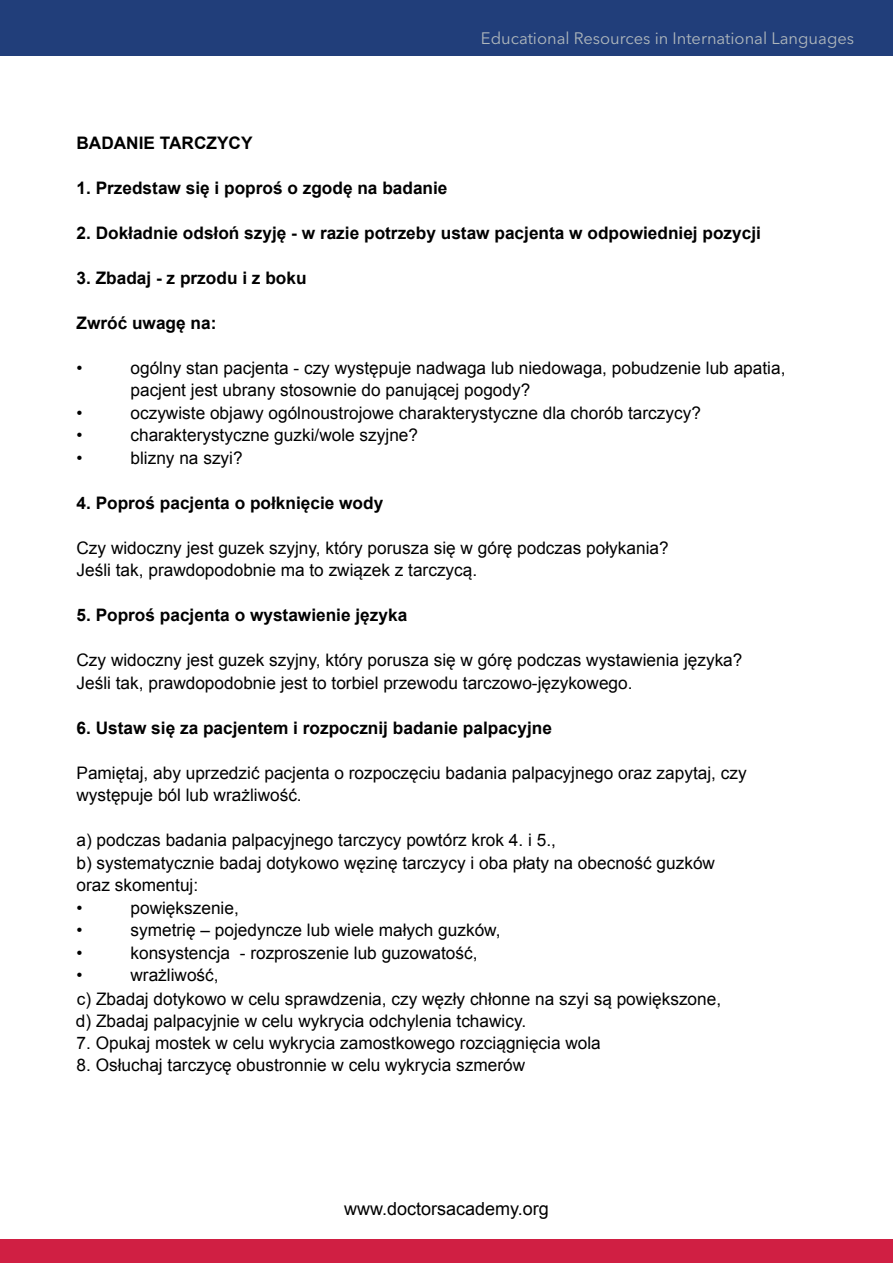
<style>
.page{position:relative;width:893px;height:1263px;background:#fff}
.page>*{position:absolute;margin:0;border:0;box-sizing:border-box;transform-origin:0 0}
.t1{font:18px "Arial";color:#000}
.t2{font:17.25px/22.5px "Arial";color:#000}
.t3{font:700 17.25px "Arial";color:#000}
.t4{font:16.5px "Avenir Next LT Pro";color:#afb7bc}
</style>
<div class="page">
<div style="left:0;top:0;width:893px;height:56px;background:#213e7a"></div>
<div style="left:0;top:1239px;width:893px;height:24px;background:#d01f43"></div>
<p class="t4" style="left:481px;top:29px;width:375px">Educational Resources in International Languages</p>
<p class="t3" style="left:76px;top:131px;width:177px">BADANIE TARCZYCY</p>
<p class="t3" style="left:76px;top:176px;width:372px">1. Przedstaw się i poproś o zgodę na badanie</p>
<p class="t3" style="left:76px;top:221px;width:686px">2. Dokładnie odsłoń szyję - w razie potrzeby ustaw pacjenta w odpowiedniej pozycji</p>
<p class="t3" style="left:76px;top:266px;width:232px">3. Zbadaj - z przodu i z boku</p>
<p class="t3" style="left:76px;top:311px;width:141px">Zwróć uwagę na:</p>
<p class="t2" style="left:76px;top:357px;width:8px">•</p>
<p class="t2" style="left:130px;top:357px;width:656px">ogólny stan pacjenta - czy występuje nadwaga lub niedowaga, pobudzenie lub apatia, pacjent jest ubrany stosownie do panującej pogody?</p>
<p class="t2" style="left:76px;top:402px;width:8px">•</p>
<p class="t2" style="left:130px;top:402px;width:572px">oczywiste objawy ogólnoustrojowe charakterystyczne dla chorób tarczycy?</p>
<p class="t2" style="left:76px;top:424px;width:8px">•</p>
<p class="t2" style="left:130px;top:424px;width:289px">charakterystyczne guzki/wole szyjne?</p>
<p class="t2" style="left:76px;top:447px;width:8px">•</p>
<p class="t2" style="left:130px;top:447px;width:114px">blizny na szyi?</p>
<p class="t3" style="left:76px;top:491px;width:308px">4. Poproś pacjenta o połknięcie wody</p>
<p class="t2" style="left:76px;top:537px;width:594px">Czy widoczny jest guzek szyjny, który porusza się w górę podczas połykania?<br>Jeśli tak, prawdopodobnie ma to związek z tarczycą.</p>
<p class="t3" style="left:76px;top:604px;width:332px">5. Poproś pacjenta o wystawienie języka</p>
<p class="t2" style="left:76px;top:649px;width:667px">Czy widoczny jest guzek szyjny, który porusza się w górę podczas wystawienia języka?<br>Jeśli tak, prawdopodobnie jest to torbiel przewodu tarczowo-językowego.</p>
<p class="t3" style="left:76px;top:716px;width:477px">6. Ustaw się za pacjentem i rozpocznij badanie palpacyjne</p>
<p class="t2" style="left:76px;top:762px;width:672px">Pamiętaj, aby uprzedzić pacjenta o rozpoczęciu badania palpacyjnego oraz zapytaj, czy występuje ból lub wrażliwość.</p>
<p class="t2" style="left:76px;top:829px;width:640px">a) podczas badania palpacyjnego tarczycy powtórz krok 4. i 5.,<br>b) systematycznie badaj dotykowo węzinę tarczycy i oba płaty na obecność guzków oraz skomentuj:<br>•</p>
<p class="t2" style="left:130px;top:897px;width:110px">powiększenie,</p>
<p class="t2" style="left:76px;top:919px;width:8px">•</p>
<p class="t2" style="left:130px;top:919px;width:372px">symetrię – pojedyncze lub wiele małych guzków,</p>
<p class="t2" style="left:76px;top:942px;width:8px">•</p>
<p class="t2" style="left:130px;top:942px;width:349px">konsystencja - rozproszenie lub guzowatość,</p>
<p class="t2" style="left:76px;top:964px;width:8px">•</p>
<p class="t2" style="left:76px;top:964px;width:647px;text-indent:55px">wrażliwość,<br>c) Zbadaj dotykowo w celu sprawdzenia, czy węzły chłonne na szyi są powiększone, d) Zbadaj palpacyjnie w celu wykrycia odchylenia tchawicy.</p>
<p class="t2" style="left:76px;top:1032px;width:526px">7. Opukaj mostek w celu wykrycia zamostkowego rozciągnięcia wola</p>
<p class="t2" style="left:76px;top:1054px;width:450px">8. Osłuchaj tarczycę obustronnie w celu wykrycia szmerów</p>
<p class="t1" style="left:344px;top:1197px;width:206px">www.doctorsacademy.org</p>
</div>
